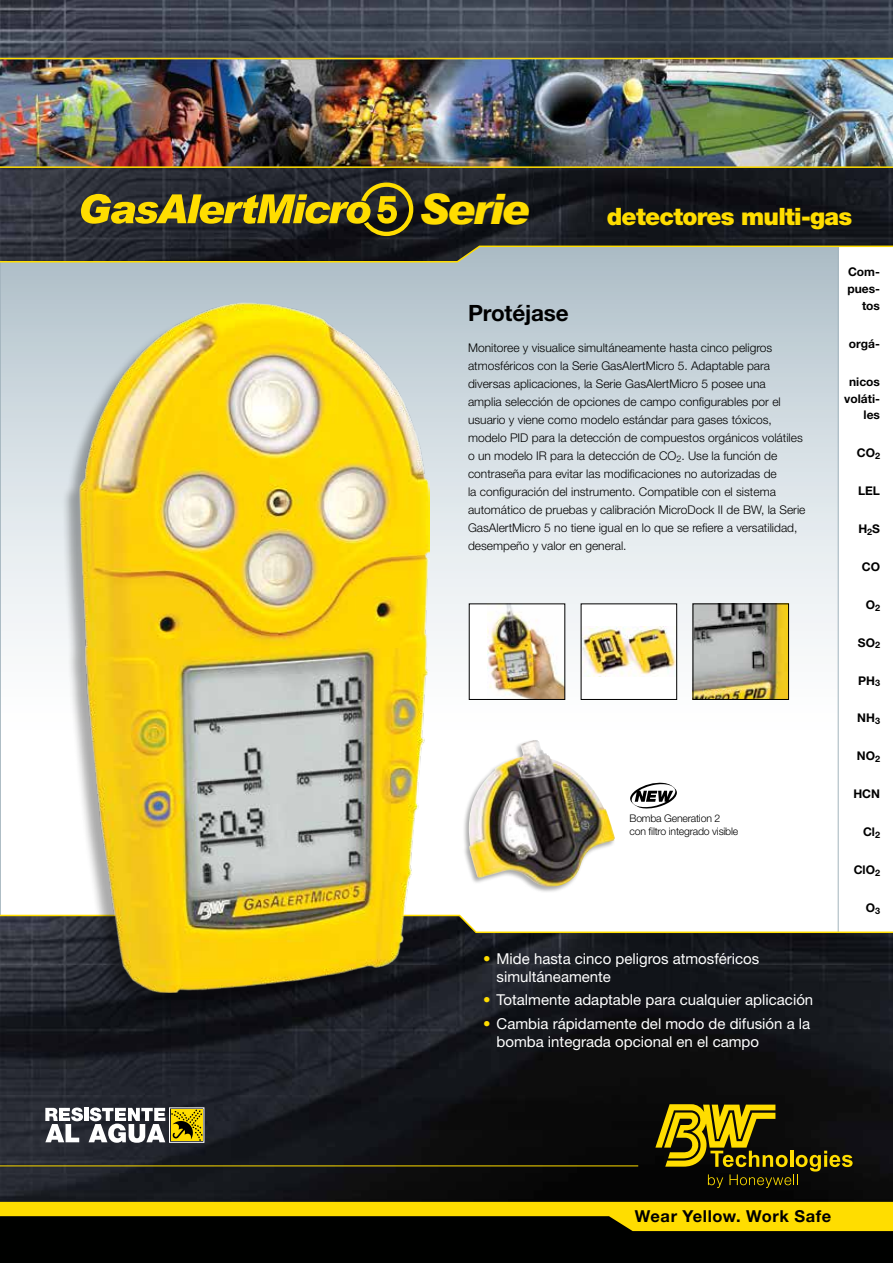
<style>
.page{position:relative;width:893px;height:1263px;background:#fff}
.page>*{position:absolute;margin:0;border:0;box-sizing:border-box;transform-origin:0 0}
.t1{font:italic 900 42px "Arial";letter-spacing:-.045em;color:#fd0}
.t2{font:900 24px "Helvetica Neue";letter-spacing:-.03em;color:#fd0}
.t3{font:700 22.5px "Helvetica Neue";letter-spacing:-.01em;color:#000}
.t4{font:700 16.5px "Helvetica Neue";letter-spacing:.03em;color:#000}
.t5{font:15px/18px "Helvetica Neue";color:#fff}
.t6{font:300 12px/18px "Helvetica Neue";color:#000}
.t7{font:700 12px/16.8px "Helvetica Neue";color:#000;text-align:right}
.t8{font:300 10.5px/12.6px "Helvetica Neue";letter-spacing:-.02em;color:#000}
.s1{color:#fd0}
</style>
<div class="page">
<svg style="left:2px;top:263px;width:834px;height:437px;background:#d2dce1"></svg>
<div style="left:0;top:1206px;width:893px;height:57px;background:#000100"></div>
<img style="left:0;top:934px;width:893px;height:268px">
<svg style="left:655px;top:1104px;width:198px;height:84px;background:#4e4407"></svg>
<svg style="left:0;top:1202px;width:893px;height:29px"></svg>
<svg style="left:0;top:914px;width:893px;height:20px"></svg>
<hr style="left:0;top:1165px;width:638px;height:1px;background:#fd0">
<img style="left:0;top:0;width:893px;height:245px">
<img style="left:0;top:59px;width:893px;height:107px">
<hr style="left:0;top:166px;width:893px;height:2px;background:#fd0">
<hr style="left:0;top:58px;width:893px;height:1px;background:#fd0">
<svg style="left:0;top:245px;width:893px;height:18px;background:#71766a"></svg>
<svg style="left:81px;top:181px;width:334px;height:56px;background:#635b20"></svg>
<div style="left:469px;top:604px;width:96px;height:95px;background:#fff"></div>
<img style="left:488px;top:605px;width:75px;height:93px">
<div style="left:581px;top:604px;width:96px;height:95px;background:#fff"></div>
<img style="left:583px;top:626px;width:92px;height:51px">
<div style="left:581px;top:603px;width:96px;height:97px;border:1px solid #000"></div>
<img style="left:695px;top:605px;width:92px;height:93px">
<div style="left:693px;top:603px;width:96px;height:97px;border:1px solid #000"></div>
<div style="left:62px;top:306px;width:365px;height:705px;background:#000;opacity:.33"></div>
<img style="left:80px;top:303px;width:349px;height:689px">
<div style="left:462px;top:739px;width:154px;height:154px;background:#000;opacity:.33"></div>
<img style="left:469px;top:740px;width:146px;height:147px">
<svg style="left:630px;top:782px;width:47px;height:27px"></svg>
<hr style="left:84px;top:1108px;width:4px;height:13px;background:#fff">
<svg style="left:45px;top:1107px;width:38px;height:35px"></svg>
<svg style="left:89px;top:1107px;width:115px;height:36px"></svg>
<h1 class="t1" style="left:418px;top:183px;width:112px">Serie</h1>
<h2 class="t2" style="left:607px;top:202px;width:247px">detectores multi-gas</h2>
<h3 class="t3" style="left:468px;top:299px;width:102px">Protéjase</h3>
<p class="t6" style="left:468px;top:338px;width:339px">Monitoree y visualice simultáneamente hasta cinco peligros atmosféricos con la Serie GasAlertMicro 5. Adaptable para diversas aplicaciones, la Serie GasAlertMicro 5 posee una<br>amplia selección de opciones de campo configurables por el usuario y viene como modelo estándar para gases tóxicos, modelo PID para la detección de compuestos orgánicos volátiles o un modelo IR para la detección de CO<sub>2</sub>. Use la función de contraseña para evitar las modificaciones no autorizadas de<br>la configuración del instrumento. Compatible con el sistema automático de pruebas y calibración MicroDock II de BW, la Serie GasAlertMicro 5 no tiene igual en lo que se refiere a versatilidad, desempeño y valor en general.</p>
<p class="t8" style="left:629px;top:812px;width:110px">Bomba Generation 2 con filtro integrado visible</p>
<p class="t5" style="left:496px;top:949px;width:264px;text-indent:-14px"><span class="s1">•</span> Mide hasta cinco peligros atmosféricos simultáneamente</p>
<p class="t5" style="left:483px;top:991px;width:332px"><span class="s1">•</span> Totalmente adaptable para cualquier aplicación</p>
<p class="t5" style="left:496px;top:1014px;width:315px;text-indent:-14px"><span class="s1">•</span> Cambia rápidamente del modo de difusión a la bomba integrada opcional en el campo</p>
<p class="t7" style="left:847px;top:263px;width:34px">Com&shy;pues&shy;tos</p>
<p class="t7" style="left:849px;top:335px;width:33px">orgá-</p>
<p class="t7" style="left:844px;top:373px;width:37px">nicos voláti&shy;les</p>
<p class="t7" style="left:857px;top:444px;width:25px">CO<sub>2</sub></p>
<p class="t7" style="left:858px;top:482px;width:24px">LEL</p>
<p class="t7" style="left:858px;top:520px;width:23px">H<sub>2</sub>S</p>
<p class="t7" style="left:862px;top:558px;width:20px">CO</p>
<p class="t7" style="left:866px;top:596px;width:16px">O<sub>2</sub></p>
<p class="t7" style="left:858px;top:634px;width:24px">SO<sub>2</sub></p>
<p class="t7" style="left:858px;top:672px;width:23px">PH<sub>3</sub></p>
<p class="t7" style="left:857px;top:709px;width:24px">NH<sub>3</sub></p>
<p class="t7" style="left:857px;top:747px;width:25px">NO<sub>2</sub></p>
<p class="t7" style="left:853px;top:785px;width:28px">HCN</p>
<p class="t7" style="left:863px;top:823px;width:18px">Cl<sub>2</sub></p>
<p class="t7" style="left:854px;top:861px;width:28px">ClO<sub>2</sub></p>
<p class="t7" style="left:866px;top:899px;width:16px">O<sub>3</sub></p>
<h3 class="t4" style="left:635px;top:1206px;width:198px">Wear Yellow. Work Safe</h3>
</div>
